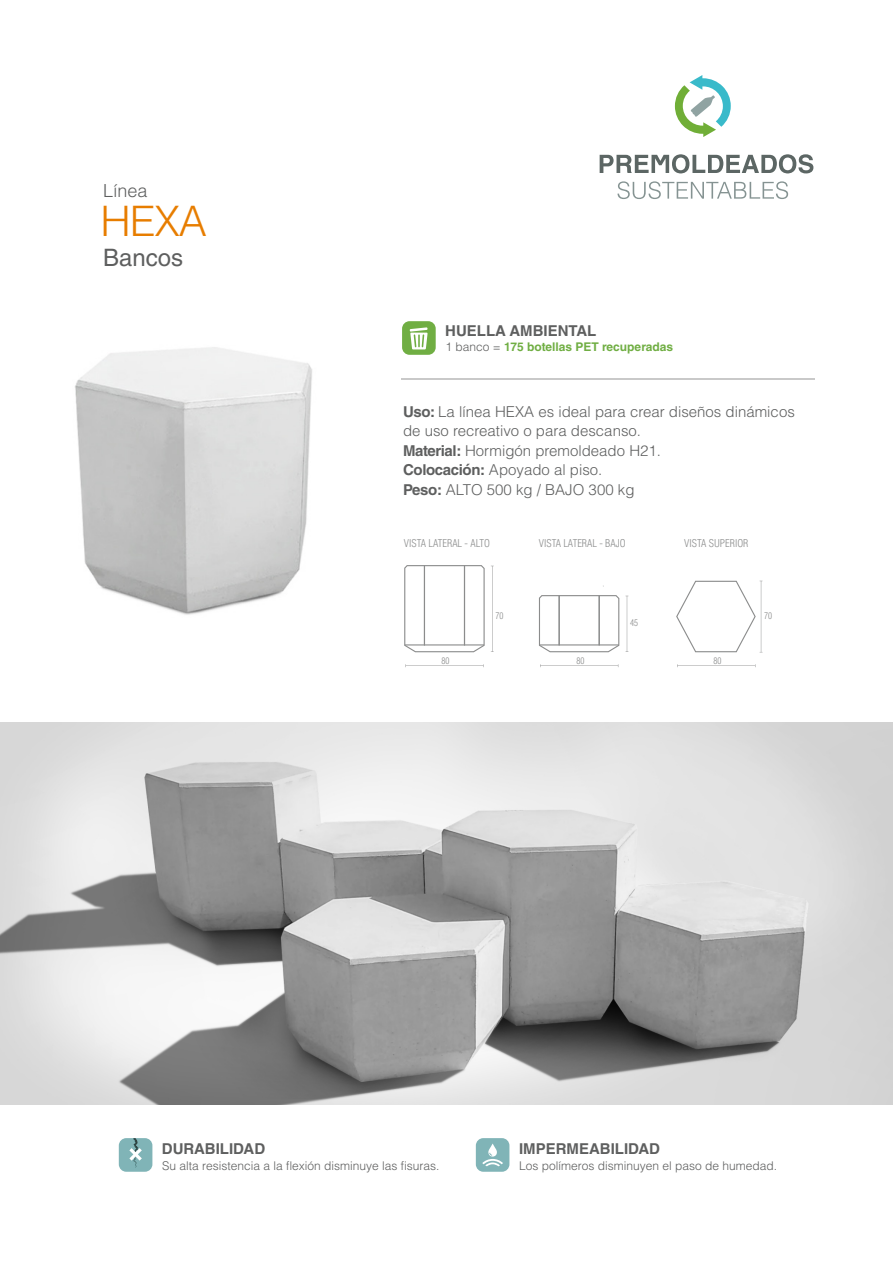
<style>
.page{position:relative;width:893px;height:1263px;background:#fff}
.page>*{position:absolute;margin:0;border:0;box-sizing:border-box;transform-origin:0 0}
.t1{font:300 42px "Helvetica LT Std";color:#e77d00}
.t2{font:24px "Helvetica LT Std";color:#5e5f5f}
.t3{font:300 18px "Helvetica LT Std";color:#5e5f5f}
.t4{font:300 15px/19.5px "Helvetica LT Std";color:#5e5f5f}
.t5{font:700 15px "Helvetica LT Std";color:#5e5f5f}
.t6{font:300 12px "Helvetica LT Std";color:#5e5f5f}
.t7{font:700 12px "Helvetica LT Std";color:#70ae43}
.t8{font:300 condensed 10.5px "Helvetica LT Std";color:#8b8c8c}
.t9{font:300 condensed 9px "Helvetica LT Std";color:#8b8c8c}
.s1{font-weight:300;color:#5e5f5f}
.s2{font-weight:700}
</style>
<div class="page">
<div style="left:402px;top:321px;width:34px;height:34px;background:#70ae43;border-radius:7px"></div>
<svg style="left:410px;top:327px;width:18px;height:22px"></svg>
<hr style="left:402px;top:379px;width:413px;height:1px;background:#c9c9c9">
<svg style="left:677px;top:664px;width:78px;height:3px"></svg>
<svg style="left:405px;top:664px;width:79px;height:3px"></svg>
<svg style="left:676px;top:580px;width:86px;height:73px"></svg>
<svg style="left:404px;top:565px;width:90px;height:88px"></svg>
<hr style="left:405px;top:644px;width:79px;height:1px;background:#8b8c8c">
<svg style="left:540px;top:664px;width:78px;height:3px"></svg>
<svg style="left:539px;top:595px;width:89px;height:58px"></svg>
<hr style="left:539px;top:644px;width:80px;height:1px;background:#8b8c8c">
<div style="left:476px;top:1138px;width:33px;height:34px;background:#80b4b7;border-radius:7px"></div>
<svg style="left:482px;top:1143px;width:21px;height:23px"></svg>
<div style="left:119px;top:1138px;width:33px;height:34px;background:#80b4b7;border-radius:7px"></div>
<svg style="left:129px;top:1138px;width:13px;height:30px"></svg>
<svg style="left:617px;top:181px;width:171px;height:18px"></svg>
<svg style="left:675px;top:75px;width:56px;height:62px"></svg>
<svg style="left:600px;top:154px;width:213px;height:19px"></svg>
<img style="left:75px;top:347px;width:237px;height:268px">
<img style="left:0;top:722px;width:893px;height:383px">
<p class="t3" style="left:103px;top:179px;width:46px">Línea</p>
<h1 class="t1" style="left:100px;top:195px;width:108px">HEXA</h1>
<h2 class="t2" style="left:103px;top:244px;width:82px">Bancos</h2>
<p class="t5" style="left:445px;top:322px;width:153px">HUELLA AMBIENTAL</p>
<p class="t7" style="left:445px;top:340px;width:229px"><span class="s1">1 banco =</span> 175 botellas PET recuperadas</p>
<p class="t4" style="left:403px;top:401px;width:393px"><span class="s2">Uso:</span> La línea HEXA es ideal para crear diseños dinámicos de uso recreativo o para descanso.<br><span class="s2">Material:</span> Hormigón premoldeado H21.<br><span class="s2">Colocación:</span> Apoyado al piso.<br><span class="s2">Peso:</span> ALTO 500 kg / BAJO 300 kg</p>
<p class="t8" style="left:404px;top:537px;width:88px">VISTA LATERAL - ALTO</p>
<p class="t8" style="left:539px;top:537px;width:88px">VISTA LATERAL - BAJO</p>
<p class="t8" style="left:684px;top:537px;width:66px">VISTA SUPERIOR</p>
<p class="t9" style="left:495px;top:610px;width:9px">70</p>
<p class="t9" style="left:764px;top:610px;width:9px">70</p>
<p class="t9" style="left:630px;top:617px;width:9px">45</p>
<p class="t9" style="left:442px;top:655px;width:9px">80</p>
<p class="t9" style="left:713px;top:655px;width:9px">80</p>
<p class="t9" style="left:576px;top:655px;width:9px">80</p>
<p class="t5" style="left:162px;top:1140px;width:105px">DURABILIDAD</p>
<p class="t5" style="left:519px;top:1140px;width:143px">IMPERMEABILIDAD</p>
<p class="t6" style="left:162px;top:1158px;width:279px">Su alta resistencia a la flexión disminuye las fisuras.</p>
<p class="t6" style="left:519px;top:1158px;width:259px">Los polímeros disminuyen el paso de humedad.</p>
</div>
